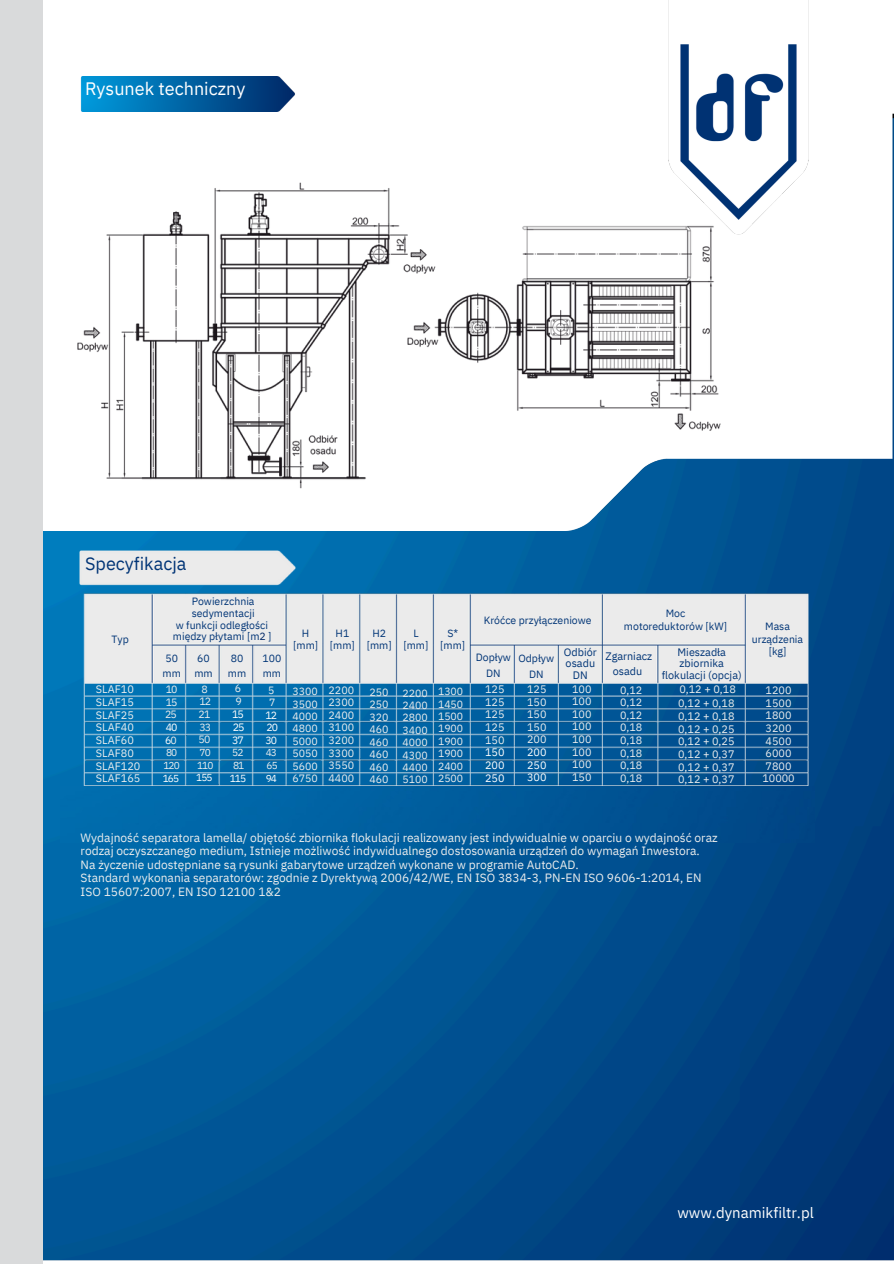
<style>
.page{position:relative;width:894px;height:1264px;background:#fff}
.page>*{position:absolute;margin:0;border:0;box-sizing:border-box;transform-origin:0 0}
.t1{font:18px "IBM Plex Sans";color:#fff}
.t2{font:18px "IBM Plex Sans";color:#003476}
.t3{font:15px "IBM Plex Sans";color:#fff}
.t4{font:12px/13.5px "IBM Plex Sans";color:#eceded}
.t5{font:10.95px/12.8px "IBM Plex Sans";color:#eceded}
.t6{font:10.8px/12.6px "IBM Plex Sans";color:#eceded;text-align:justify}
.t7{font:10.8px/11.7px "IBM Plex Sans";color:#003476;text-align:center}
.t8{font:10.65px/12.6px "IBM Plex Sans";color:#eceded;text-align:justify}
.t9{font:10.65px/12.8px "IBM Plex Sans";color:#fff}
.t10{font:10.5px/12.3px "IBM Plex Sans";color:#003476;text-align:center}
.t11{font:10.5px/12.3px "IBM Plex Sans";color:#eceded;text-align:justify}
.t12{font:10.5px/12.6px "IBM Plex Sans";letter-spacing:-.095em;color:#fff}
.t13{font:10.2px "IBM Plex Sans";color:#eceded}
.t14{font:10.2px "IBM Plex Sans";color:#fff}
.t15{font:10.05px/12.6px "IBM Plex Sans";letter-spacing:-.09em;color:#eceded}
.t16{font:10.05px "IBM Plex Sans";letter-spacing:-.09em;color:#fff}
.s1{color:#002766}
.s2{color:#fff}
.s3{color:#eceded}
</style>
<div class="page">
<img style="left:43px;top:113px;width:850px;height:1148px">
<img style="left:43px;top:78px;width:849px;height:452px">
<div style="left:0;top:0;width:43px;height:1263px;background:#d9dadb"></div>
<img style="left:81px;top:76px;width:214px;height:35px">
<img style="left:661px;top:0;width:154px;height:241px">
<img style="left:72px;top:543px;width:743px;height:276px">
<img style="left:70px;top:175px;width:657px;height:320px">
<img style="left:60px;top:786px;width:754px;height:56px">
<p class="t1" style="left:85px;top:76px;width:162px">Rysunek techniczny</p>
<p class="t2" style="left:85px;top:551px;width:103px">Specyfikacja</p>
<h1 class="t10" style="left:176px;top:594px;width:94px">Powierzchnia sedymentacji<br>w funkcji odległości</h1>
<p class="t10" style="left:173px;top:630px;width:100px">między płytami [m<span class="s1">2</span> ]</p>
<p class="t10" style="left:623px;top:607px;width:105px">Moc<br>motoreduktorów [kW]</p>
<p class="t10" style="left:483px;top:613px;width:109px">Króćce przyłączeniowe</p>
<p class="t10" style="left:475px;top:649px;width:37px;line-height:15.8px">Dopływ<br>DN</p>
<p class="t6" style="left:527px;top:682px;width:21px">125<br>150<br>150<br>150<br>200<br><span class="s2">200<br>250<br>300</span></p>
<p class="t6" style="left:572px;top:682px;width:21px">100<br>100<br>100<br>100<br>100<br>100<br>100<br>150</p>
<p class="t10" style="left:403px;top:626px;width:26px">L [mm]</p>
<p class="t10" style="left:440px;top:626px;width:26px">S* [mm]</p>
<p class="t11" style="left:438px;top:685px;width:27px">1300<br>1450<br>1500<br>1900<br>1900<br>1900<br>2400<br>2500</p>
<p class="t10" style="left:366px;top:626px;width:26px">H2 [mm]</p>
<p class="t8" style="left:369px;top:685px;width:21px">250<br>250<br>320<br>460<br>460<br>460<br>460</p>
<p class="t8" style="left:369px;top:773px;width:21px">460</p>
<p class="t10" style="left:293px;top:626px;width:26px">H [mm]</p>
<p class="t10" style="left:330px;top:626px;width:26px">H1 [mm]</p>
<p class="t6" style="left:328px;top:683px;width:27px">2200<br>2300<br>2400<br>3100<br>3200<br>3300<br>3550<br>4400</p>
<p class="t10" style="left:111px;top:632px;width:19px">Typ</p>
<p class="t10" style="left:518px;top:650px;width:37px;line-height:15.8px">Odpływ<br>DN</p>
<p class="t7" style="left:563px;top:645px;width:34px">Odbiór osadu<br>DN</p>
<p class="t7" style="left:661px;top:645px;width:81px">Mieszadła zbiornika flokulacji (opcja)</p>
<p class="t7" style="left:605px;top:649px;width:48px;line-height:14.4px">Zgarniacz osadu</p>
<p class="t10" style="left:165px;top:652px;width:14px">50</p>
<p class="t10" style="left:162px;top:666px;width:20px">mm</p>
<p class="t11" style="left:166px;top:683px;width:13px">10</p>
<p class="t11" style="left:166px;top:695px;width:13px">15</p>
<p class="t11" style="left:165px;top:708px;width:13px">25</p>
<p class="t12" style="left:165px;top:720px;width:14px">40<br>6<span class="s3">0</span></p>
<p class="t15" style="left:163px;top:746px;width:18px">80<br>120</p>
<p class="t16" style="left:163px;top:771px;width:18px">165</p>
<p class="t10" style="left:197px;top:652px;width:14px">60</p>
<p class="t10" style="left:194px;top:666px;width:20px">mm</p>
<p class="t10" style="left:231px;top:652px;width:14px">80</p>
<p class="t10" style="left:228px;top:666px;width:20px">mm</p>
<p class="t8" style="left:235px;top:682px;width:8px">6</p>
<p class="t8" style="left:235px;top:695px;width:8px">9</p>
<p class="t9" style="left:232px;top:707px;width:13px">15</p>
<p class="t9" style="left:232px;top:720px;width:14px">25<br>37</p>
<p class="t13" style="left:232px;top:746px;width:13px">52</p>
<p class="t13" style="left:233px;top:758px;width:13px">81</p>
<p class="t14" style="left:230px;top:771px;width:18px">115</p>
<h4 class="t10" style="left:262px;top:652px;width:20px">100</h4>
<p class="t10" style="left:262px;top:666px;width:20px">mm</p>
<h4 class="t11" style="left:268px;top:683px;width:8px">5</h4>
<h4 class="t11" style="left:269px;top:696px;width:8px">7</h4>
<h4 class="t12" style="left:265px;top:708px;width:13px">12</h4>
<p class="t12" style="left:265px;top:721px;width:14px">20<br>30</p>
<h4 class="t15" style="left:266px;top:746px;width:13px">43</h4>
<h4 class="t15" style="left:266px;top:759px;width:13px">65</h4>
<p class="t16" style="left:266px;top:771px;width:13px">94</p>
<p class="t5" style="left:96px;top:682px;width:46px">SLAF10<br>SLAF15<br>SLAF25<br>SLAF40<br>SLAF60<br>SLAF80<br>SLAF120<br>SLAF165</p>
<p class="t11" style="left:292px;top:685px;width:27px">3300<br>3500<br>4000<br>4800<br>5000<br>5050<br>5600<br>6750</p>
<p class="t11" style="left:402px;top:686px;width:27px">2200<br>2400<br>2800<br>3400<br>4000<br>4300<br>4400<br>5100</p>
<p class="t6" style="left:485px;top:682px;width:21px">125<br>125<br>125<br>125<br>150<br><span class="s2">150<br>200<br>250</span></p>
<p class="t6" style="left:620px;top:683px;width:24px">0,12</p>
<p class="t11" style="left:201px;top:682px;width:8px">8</p>
<p class="t11" style="left:199px;top:695px;width:13px">12</p>
<h1 class="t11" style="left:198px;top:708px;width:13px">21</h1>
<p class="t11" style="left:198px;top:720px;width:14px">33<br>50</p>
<h3 class="t15" style="left:197px;top:746px;width:18px">70<br>110</h3>
<p class="t16" style="left:196px;top:771px;width:18px">155</p>
<p class="t6" style="left:678px;top:682px;width:59px;line-height:13.8px">0,12 + 0,18<br>0,12 + 0,18</p>
<p class="t6" style="left:678px;top:709px;width:58px">0,12 + 0,18<br>0,12 + 0,25<br>0,12 + 0,25<br>0,12 + 0,37<br>0,12 + 0,37<br>0,12 + 0,37</p>
<p class="t6" style="left:620px;top:696px;width:24px">0,12</p>
<p class="t6" style="left:620px;top:708px;width:24px">0,12</p>
<p class="t6" style="left:620px;top:721px;width:24px">0,18</p>
<p class="t6" style="left:620px;top:733px;width:24px">0,18</p>
<p class="t6" style="left:620px;top:746px;width:24px">0,18</p>
<p class="t6" style="left:620px;top:758px;width:24px">0,18</p>
<p class="t6" style="left:620px;top:771px;width:24px">0,18</p>
<p class="t10" style="left:751px;top:620px;width:53px">Masa urządzenia [kg]</p>
<p class="t6" style="left:762px;top:683px;width:34px;text-align:center">1200<br>1500<br>1800<br>3200<br>4500<br>6000<br>7800<br>10000</p>
<p class="t4" style="left:81px;top:830px;width:638px">Wydajność separatora lamella/ objętość zbiornika flokulacji realizowany jest indywidualnie w oparciu o wydajność oraz rodzaj oczyszczanego medium, Istnieje możliwość indywidualnego dostosowania urządzeń do wymagań Inwestora.<br>Na życzenie udostępniane są rysunki gabarytowe urządzeń wykonane w programie AutoCAD.<br>Standard wykonania separatorów: zgodnie z Dyrektywą 2006/42/WE, EN ISO 3834-3, PN-EN ISO 9606-1:2014, EN ISO 15607:2007, EN ISO 12100 1&amp;2</p>
<p class="t3" style="left:677px;top:1202px;width:138px">www.dynamikfiltr.pl</p>
</div>
